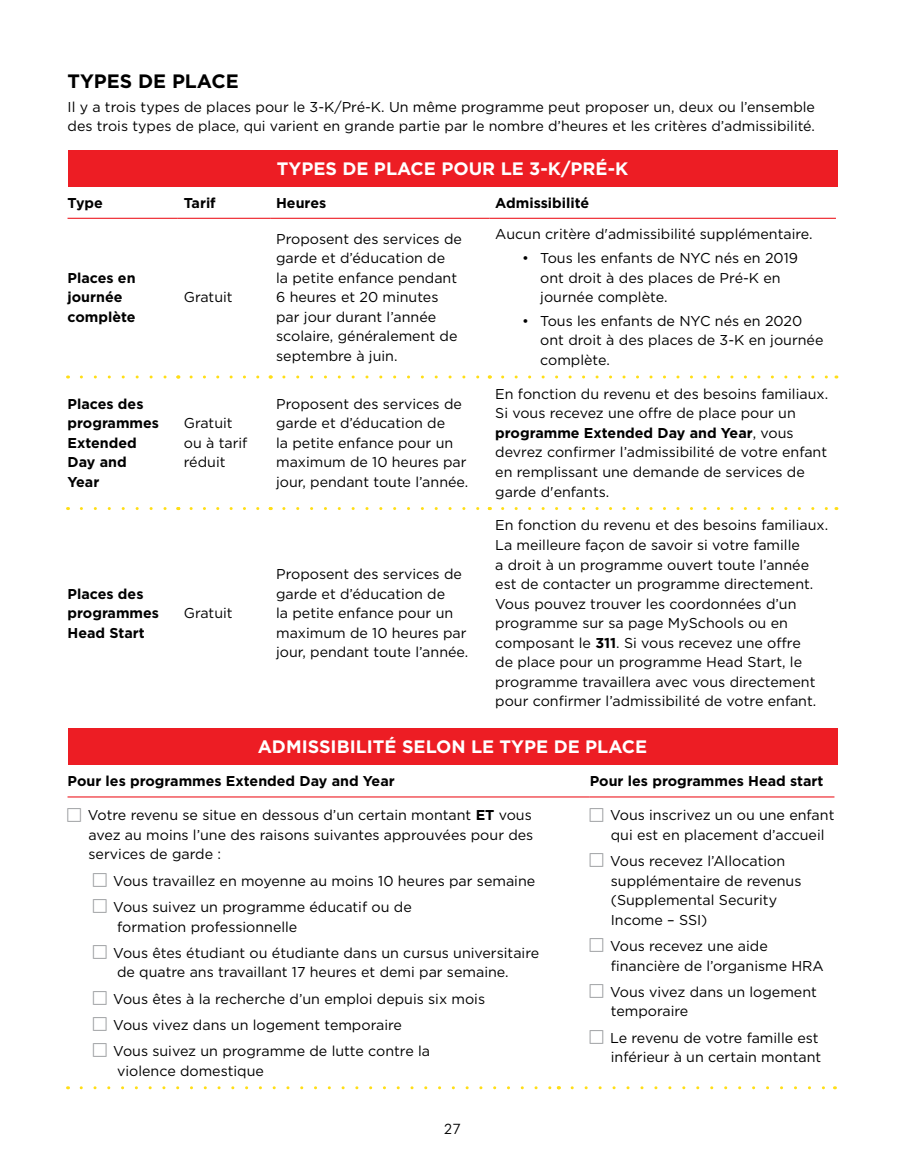
<style>
.page{position:relative;width:905px;height:1175px;background:#fff}
.page>*{position:absolute;margin:0;border:0;box-sizing:border-box;transform-origin:0 0}
.t1{font:700 19.35px "Gotham";color:#000}
.H5_-_ctr__white___EC{font:700 18px "Gotham";color:#fff}
.t2{font:15px "Neutraface 2 Text";color:#000}
.body{font:14.25px/19.5px "Gotham";color:#000}
.body-2{font:700 14.25px/19.5px "Gotham";color:#000}
.body_-_rule_below{font:700 14.25px "Gotham";color:#000}
.s1{font-weight:700}
</style>
<div class="page">
<div style="left:68px;top:150px;width:769px;height:36px;background:#ed1d24"></div>
<div style="left:68px;top:728px;width:769px;height:36px;background:#ed1d24"></div>
<svg style="left:81px;top:375px;width:86px;height:3px"></svg>
<svg style="left:191px;top:375px;width:69px;height:3px"></svg>
<svg style="left:284px;top:375px;width:196px;height:3px"></svg>
<svg style="left:502px;top:375px;width:326px;height:3px"></svg>
<svg style="left:81px;top:507px;width:86px;height:3px"></svg>
<svg style="left:191px;top:507px;width:69px;height:3px"></svg>
<svg style="left:284px;top:507px;width:196px;height:3px"></svg>
<svg style="left:502px;top:507px;width:326px;height:3px"></svg>
<hr style="left:68px;top:218px;width:110px;height:1px;background:#ed1d24">
<hr style="left:178px;top:218px;width:92px;height:1px;background:#ed1d24">
<hr style="left:270px;top:218px;width:219px;height:1px;background:#ed1d24">
<hr style="left:489px;top:218px;width:347px;height:1px;background:#ed1d24">
<svg style="left:81px;top:1086px;width:470px;height:3px"></svg>
<svg style="left:572px;top:1086px;width:253px;height:3px"></svg>
<hr style="left:68px;top:796px;width:522px;height:1px;background:#ed1d24">
<hr style="left:590px;top:796px;width:244px;height:1px;background:#ed1d24">
<h5 class="t1" style="left:68px;top:68px;width:173px">TYPES DE PLACE</h5>
<p class="body" style="left:68px;top:96px;width:749px">Il y a trois types de places pour le 3-K/Pré-K. Un même programme peut proposer un, deux ou l’ensemble des trois types de place, qui varient en grande partie par le nombre d’heures et les critères d’admissibilité.</p>
<h5 class="H5_-_ctr__white___EC" style="left:277px;top:157px;width:353px">TYPES DE PLACE POUR LE 3-K/PRÉ-K</h5>
<p class="body-2" style="left:68px;top:193px;width:37px">Type</p>
<p class="body-2" style="left:184px;top:193px;width:33px">Tarif</p>
<p class="body-2" style="left:276px;top:193px;width:52px">Heures</p>
<p class="body-2" style="left:495px;top:193px;width:95px">Admissibilité</p>
<p class="body-2" style="left:68px;top:268px;width:70px">Places en journée complète</p>
<p class="body" style="left:184px;top:287px;width:50px">Gratuit</p>
<p class="body-2" style="left:68px;top:394px;width:93px">Places des programmes<br>Extended<br>Day and<br>Year</p>
<p class="body" style="left:184px;top:413px;width:65px">Gratuit ou à tarif réduit</p>
<p class="body" style="left:276px;top:228px;width:187px">Proposent des services de garde et d’éducation de<br>la petite enfance pendant<br>6 heures et 20 minutes par jour durant l’année scolaire, généralement de septembre à juin.</p>
<p class="body" style="left:495px;top:224px;width:319px">Aucun critère d'admissibilité supplémentaire.</p>
<p class="body" style="left:540px;top:248px;width:259px;text-indent:-18px">• Tous les enfants de NYC nés en 2019 ont droit à des places de Pré-K en journée complète.</p>
<p class="body" style="left:540px;top:311px;width:285px;text-indent:-18px">• Tous les enfants de NYC nés en 2020 ont droit à des places de 3-K en journée complète.</p>
<p class="body" style="left:276px;top:393px;width:194px">Proposent des services de garde et d’éducation de<br>la petite enfance pour un maximum de 10 heures par jour, pendant toute l’année.</p>
<p class="body" style="left:495px;top:384px;width:334px">En fonction du revenu et des besoins familiaux.<br>Si vous recevez une offre de place pour un <span class="s1">programme Extended Day and Year</span>, vous devrez confirmer l’admissibilité de votre enfant en remplissant une demande de services de garde d'enfants.</p>
<p class="body" style="left:495px;top:515px;width:334px">En fonction du revenu et des besoins familiaux.<br>La meilleure façon de savoir si votre famille<br>a droit à un programme ouvert toute l’année est de contacter un programme directement.<br>Vous pouvez trouver les coordonnées d’un programme sur sa page MySchools ou en composant le <span class="s1">311</span>. Si vous recevez une offre<br>de place pour un programme Head Start, le programme travaillera avec vous directement pour confirmer l’admissibilité de votre enfant.</p>
<h5 class="H5_-_ctr__white___EC" style="left:258px;top:735px;width:391px">ADMISSIBILITÉ SELON LE TYPE DE PLACE</h5>
<p class="body_-_rule_below" style="left:68px;top:771px;width:329px">Pour les programmes Extended Day and Year</p>
<p class="body" style="left:88px;top:805px;width:447px;text-align:justify">Votre revenu se situe en dessous d’un certain montant <span class="s1">ET</span> vous avez au moins l’une des raisons suivantes approuvées pour des services de garde :</p>
<p class="body" style="left:113px;top:870px;width:423px">Vous travaillez en moyenne au moins 10 heures par semaine</p>
<p class="body" style="left:113px;top:897px;width:300px">Vous suivez un programme éducatif ou de formation professionnelle</p>
<p class="body" style="left:113px;top:942px;width:427px">Vous êtes étudiant ou étudiante dans un cursus universitaire de quatre ans travaillant 17 heures et demi par semaine.</p>
<p class="body" style="left:113px;top:988px;width:373px">Vous êtes à la recherche d’un emploi depuis six mois</p>
<p class="body" style="left:113px;top:1014px;width:290px">Vous vivez dans un logement temporaire</p>
<p class="body" style="left:113px;top:1041px;width:318px">Vous suivez un programme de lutte contre la violence domestique</p>
<p class="body" style="left:276px;top:564px;width:194px">Proposent des services de garde et d’éducation de<br>la petite enfance pour un maximum de 10 heures par jour, pendant toute l’année.</p>
<p class="body-2" style="left:68px;top:584px;width:93px">Places des programmes<br>Head Start</p>
<p class="body" style="left:184px;top:603px;width:50px">Gratuit</p>
<p class="body_-_rule_below" style="left:590px;top:771px;width:235px">Pour les programmes Head start</p>
<p class="body" style="left:610px;top:805px;width:226px">Vous inscrivez un ou une enfant qui est en placement d’accueil</p>
<p class="body" style="left:610px;top:851px;width:193px">Vous recevez l’Allocation supplémentaire de revenus (Supplemental Security<br>Income – SSI)</p>
<p class="body" style="left:610px;top:936px;width:215px">Vous recevez une aide financière de l’organisme HRA</p>
<p class="body" style="left:610px;top:981px;width:208px">Vous vivez dans un logement temporaire</p>
<p class="body" style="left:610px;top:1027px;width:213px">Le revenu de votre famille est inférieur à un certain montant</p>
<p class="t2" style="left:444px;top:1120px;width:19px">27</p>
</div>
